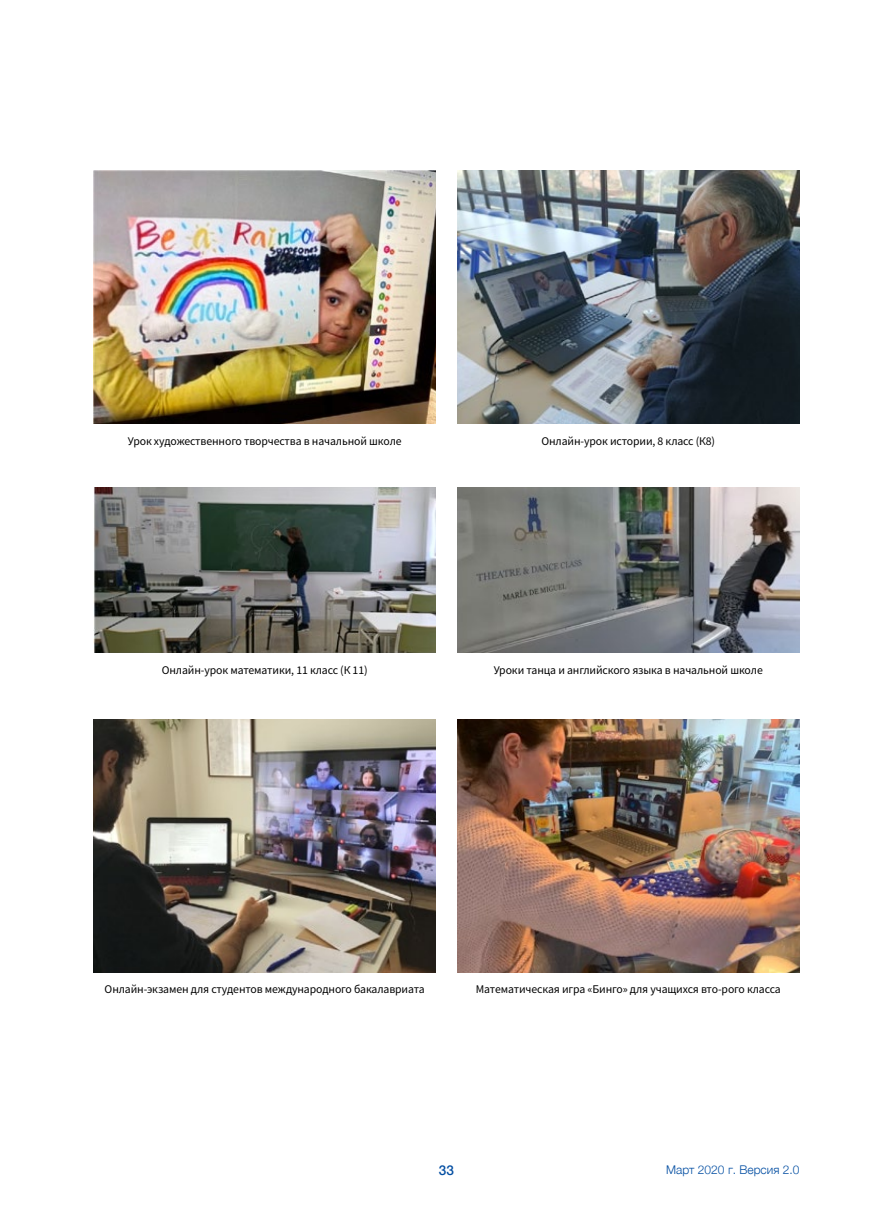
<style>
.page{position:relative;width:893px;height:1212px;background:#fff}
.page>*{position:absolute;margin:0;border:0;box-sizing:border-box;transform-origin:0 0}
.t1{font:500 13.5px "Helvetica Neue";color:#034ea2}
.t2{font:300 12px "Helvetica Neue";color:#034ea2}
.t3{font:10.5px "Source Han Sans CN";letter-spacing:-.01em;color:#000}
</style>
<div class="page">
<img style="left:93px;top:170px;width:343px;height:253px">
<img style="left:93px;top:487px;width:343px;height:165px">
<img style="left:93px;top:719px;width:343px;height:253px">
<img style="left:457px;top:170px;width:342px;height:253px">
<img style="left:457px;top:487px;width:342px;height:165px">
<img style="left:457px;top:719px;width:342px;height:253px">
<p class="t3" style="left:128px;top:435px;width:275px">Урок художественного творчества в начальной школе</p>
<p class="t3" style="left:162px;top:664px;width:207px">Онлайн-урок математики, 11 класс (К 11)</p>
<p class="t3" style="left:541px;top:435px;width:175px">Онлайн-урок истории, 8 класс (К8)</p>
<p class="t3" style="left:494px;top:664px;width:271px">Уроки танца и английского языка в начальной школе</p>
<p class="t3" style="left:105px;top:983px;width:322px">Онлайн-экзамен для студентов международного бакалавриата</p>
<p class="t3" style="left:476px;top:983px;width:306px">Математическая игра «Бинго» для учащихся вто-рого класса</p>
<p class="t1" style="left:439px;top:1159px;width:17px">33</p>
<p class="t2" style="left:666px;top:1159px;width:135px">Март 2020 г. Версия 2.0</p>
</div>
